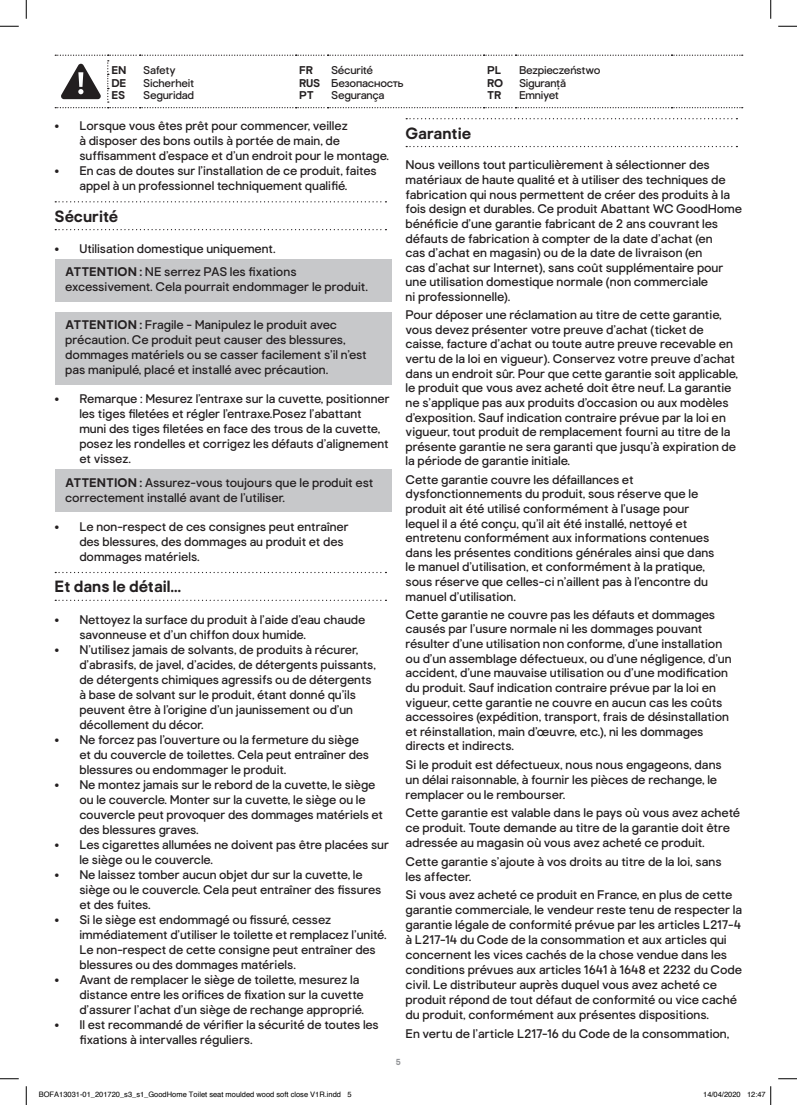
<style>
.page{position:relative;width:797px;height:1105px;background:#fff}
.page>*{position:absolute;margin:0;border:0;box-sizing:border-box;transform-origin:0 0}
.t1{font:700 16.25px "Good Home";color:#231f20}
.t2{font:12.5px/15px "Good Home";color:#231f20}
.t3{font:11.25px "Good Home";letter-spacing:-.02em;color:#231f20}
.t4{font:700 11.25px "Good Home";letter-spacing:-.02em;color:#231f20}
.t5{font:700 8.75px "Good Home";color:#939598}
.t6{font:7.5px "Helvetica";color:#000}
.s1{font-weight:700}
</style>
<div class="page">
<svg style="left:55px;top:55px;width:687px;height:53px"></svg>
<svg style="left:55px;top:201px;width:331px;height:1px"></svg>
<svg style="left:55px;top:229px;width:331px;height:1px"></svg>
<svg style="left:55px;top:572px;width:331px;height:1px"></svg>
<svg style="left:55px;top:600px;width:331px;height:1px"></svg>
<div style="left:55px;top:259px;width:336px;height:43px;background:#c7c8ca"></div>
<div style="left:55px;top:312px;width:336px;height:73px;background:#c7c8ca"></div>
<div style="left:55px;top:470px;width:336px;height:42px;background:#c7c8ca"></div>
<svg style="left:406px;top:118px;width:331px;height:1px"></svg>
<svg style="left:406px;top:146px;width:331px;height:1px"></svg>
<svg style="left:0;top:25px;width:19px;height:2px"></svg>
<svg style="left:778px;top:25px;width:19px;height:2px"></svg>
<svg style="left:0;top:1078px;width:19px;height:1px"></svg>
<svg style="left:778px;top:1078px;width:19px;height:1px"></svg>
<svg style="left:25px;top:0;width:2px;height:19px"></svg>
<svg style="left:25px;top:1086px;width:2px;height:19px"></svg>
<svg style="left:770px;top:0;width:1px;height:19px"></svg>
<svg style="left:770px;top:1086px;width:1px;height:19px"></svg>
<p class="t4" style="left:111px;top:64px;width:17px">EN</p>
<p class="t3" style="left:143px;top:64px;width:34px">Safety</p>
<p class="t4" style="left:299px;top:64px;width:15px">FR</p>
<p class="t3" style="left:331px;top:64px;width:44px">Sécurité</p>
<p class="t4" style="left:487px;top:64px;width:15px">PL</p>
<p class="t3" style="left:519px;top:64px;width:83px">Bezpieczeństwo</p>
<p class="t4" style="left:111px;top:76px;width:16px">DE</p>
<p class="t3" style="left:143px;top:76px;width:52px">Sicherheit</p>
<p class="t3" style="left:299px;top:76px;width:106px"><span class="s1">RUS</span> Безопасность</p>
<p class="t4" style="left:487px;top:76px;width:18px">RO</p>
<p class="t3" style="left:519px;top:76px;width:49px">Siguranță</p>
<p class="t4" style="left:111px;top:89px;width:15px">ES</p>
<p class="t3" style="left:143px;top:89px;width:52px">Seguridad</p>
<p class="t4" style="left:299px;top:89px;width:16px">PT</p>
<p class="t3" style="left:331px;top:89px;width:55px">Segurança</p>
<p class="t4" style="left:487px;top:89px;width:16px">TR</p>
<p class="t3" style="left:519px;top:89px;width:41px">Emniyet</p>
<p class="t2" style="left:79px;top:118px;width:311px;text-indent:-25px">• Lorsque vous êtes prêt pour commencer, veillez<br>à disposer des bons outils à portée de main, de suffisamment d’espace et d’un endroit pour le montage.</p>
<p class="t2" style="left:55px;top:163px;width:323px;text-align:center">• En cas de doutes sur l’installation de ce produit, faites appel à un professionnel techniquement qualifié.</p>
<h1 class="t1" style="left:55px;top:206px;width:65px">Sécurité</h1>
<p class="t2" style="left:65px;top:237px;width:233px;line-height:23.4px;text-indent:-11px">• Utilisation domestique uniquement.<br><span class="s1">ATTENTION :</span> NE serrez PAS les fixations</p>
<p class="t2" style="left:65px;top:280px;width:304px">excessivement. Cela pourrait endommager le produit.</p>
<p class="t2" style="left:65px;top:317px;width:303px"><span class="s1">ATTENTION :</span> Fragile - Manipulez le produit avec précaution. Ce produit peut causer des blessures, dommages matériels ou se casser facilement s’il n’est pas manipulé, placé et installé avec précaution.</p>
<p class="t2" style="left:79px;top:391px;width:312px;text-indent:-25px">• Remarque : Mesurez l’entraxe sur la cuvette, positionner les tiges filetées et régler l’entraxe.Posez l’abattant muni des tiges filetées en face des trous de la cuvette, posez les rondelles et corrigez les défauts d’alignement et vissez.</p>
<p class="t2" style="left:65px;top:475px;width:310px"><span class="s1">ATTENTION :</span> Assurez-vous toujours que le produit est correctement installé avant de l’utiliser.</p>
<p class="t2" style="left:79px;top:519px;width:271px;text-indent:-25px">• Le non-respect de ces consignes peut entraîner des blessures, des dommages au produit et des dommages matériels.</p>
<h1 class="t1" style="left:55px;top:577px;width:128px">Et dans le détail…</h1>
<p class="t2" style="left:79px;top:612px;width:287px;text-indent:-25px">• Nettoyez la surface du produit à l’aide d’eau chaude savonneuse et d’un chiffon doux humide.</p>
<p class="t2" style="left:79px;top:642px;width:298px;text-indent:-25px">• N’utilisez jamais de solvants, de produits à récurer, d’abrasifs, de javel, d’acides, de détergents puissants, de détergents chimiques agressifs ou de détergents à base de solvant sur le produit, étant donné qu’ils peuvent être à l’origine d’un jaunissement ou d’un décollement du décor.</p>
<p class="t2" style="left:79px;top:732px;width:291px;text-indent:-25px">• Ne forcez pas l’ouverture ou la fermeture du siège et du couvercle de toilettes. Cela peut entraîner des blessures ou endommager le produit.</p>
<p class="t2" style="left:79px;top:777px;width:305px;text-indent:-25px">• Ne montez jamais sur le rebord de la cuvette, le siège ou le couvercle. Monter sur la cuvette, le siège ou le couvercle peut provoquer des dommages matériels et des blessures graves.</p>
<p class="t2" style="left:79px;top:837px;width:311px;text-indent:-25px">• Les cigarettes allumées ne doivent pas être placées sur le siège ou le couvercle.</p>
<p class="t2" style="left:79px;top:867px;width:303px;text-indent:-25px">• Ne laissez tomber aucun objet dur sur la cuvette, le siège ou le couvercle. Cela peut entraîner des fissures et des fuites.</p>
<p class="t2" style="left:79px;top:912px;width:309px;text-indent:-25px">• Si le siège est endommagé ou fissuré, cessez immédiatement d’utiliser le toilette et remplacez l’unité.<br>Le non-respect de cette consigne peut entraîner des blessures ou des dommages matériels.</p>
<p class="t2" style="left:79px;top:972px;width:286px;text-indent:-25px">• Avant de remplacer le siège de toilette, mesurez la distance entre les orifices de fixation sur la cuvette d’assurer l’achat d’un siège de rechange approprié.</p>
<p class="t2" style="left:79px;top:1017px;width:301px;text-indent:-25px">• Il est recommandé de vérifier la sécurité de toutes les fixations à intervalles réguliers.</p>
<h1 class="t1" style="left:405px;top:123px;width:67px">Garantie</h1>
<p class="t2" style="left:405px;top:158px;width:338px;line-height:14.6px">Nous veillons tout particulièrement à sélectionner des matériaux de haute qualité et à utiliser des techniques de fabrication qui nous permettent de créer des produits à la fois design et durables. Ce produit Abattant WC GoodHome bénéficie d’une garantie fabricant de 2 ans couvrant les défauts de fabrication à compter de la date d’achat (en<br>cas d’achat en magasin) ou de la date de livraison (en<br>cas d’achat sur Internet), sans coût supplémentaire pour une utilisation domestique normale (non commerciale<br>ni professionnelle).</p>
<p class="t2" style="left:405px;top:308px;width:334px;line-height:14.6px">Pour déposer une réclamation au titre de cette garantie, vous devez présenter votre preuve d’achat (ticket de caisse, facture d’achat ou toute autre preuve recevable en vertu de la loi en vigueur). Conservez votre preuve d’achat dans un endroit sûr. Pour que cette garantie soit applicable, le produit que vous avez acheté doit être neuf. La garantie ne s’applique pas aux produits d’occasion ou aux modèles d’exposition. Sauf indication contraire prévue par la loi en vigueur, tout produit de remplacement fourni au titre de la présente garantie ne sera garanti que jusqu’à expiration de la période de garantie initiale.</p>
<p class="t2" style="left:405px;top:472px;width:310px;line-height:14.6px">Cette garantie couvre les défaillances et dysfonctionnements du produit, sous réserve que le produit ait été utilisé conformément à l’usage pour lequel il a été conçu, qu’il ait été installé, nettoyé et entretenu conformément aux informations contenues dans les présentes conditions générales ainsi que dans le manuel d’utilisation, et conformément à la pratique, sous réserve que celles-ci n’aillent pas à l’encontre du manuel d’utilisation.</p>
<p class="t2" style="left:405px;top:607px;width:327px;line-height:14.6px">Cette garantie ne couvre pas les défauts et dommages causés par l’usure normale ni les dommages pouvant résulter d’une utilisation non conforme, d’une installation ou d’un assemblage défectueux, ou d’une négligence, d’un accident, d’une mauvaise utilisation ou d’une modification du produit. Sauf indication contraire prévue par la loi en vigueur, cette garantie ne couvre en aucun cas les coûts accessoires (expédition, transport, frais de désinstallation et réinstallation, main d’œuvre, etc.), ni les dommages directs et indirects.</p>
<p class="t2" style="left:405px;top:757px;width:318px">Si le produit est défectueux, nous nous engageons, dans un délai raisonnable, à fournir les pièces de rechange, le remplacer ou le rembourser.</p>
<p class="t2" style="left:405px;top:805px;width:336px">Cette garantie est valable dans le pays où vous avez acheté ce produit. Toute demande au titre de la garantie doit être adressée au magasin où vous avez acheté ce produit.</p>
<p class="t2" style="left:405px;top:854px;width:317px">Cette garantie s’ajoute à vos droits au titre de la loi, sans les affecter.</p>
<p class="t2" style="left:405px;top:887px;width:338px">Si vous avez acheté ce produit en France, en plus de cette garantie commerciale, le vendeur reste tenu de respecter la garantie légale de conformité prévue par les articles L217-4 à L217-14 du Code de la consommation et aux articles qui concernent les vices cachés de la chose vendue dans les conditions prévues aux articles 1641 à 1648 et 2232 du Code civil. Le distributeur auprès duquel vous avez acheté ce produit répond de tout défaut de conformité ou vice caché du produit, conformément aux présentes dispositions.</p>
<p class="t2" style="left:405px;top:1026px;width:325px">En vertu de l’article L217-16 du Code de la consommation,</p>
<p class="t5" style="left:396px;top:1056px;width:7px">5</p>
<p class="t6" style="left:39px;top:1089px;width:314px">BOFA13031-01_201720_s3_s1_GoodHome Toilet seat moulded wood soft close V1R.indd 5</p>
<p class="t6" style="left:703px;top:1089px;width:64px">14/04/2020 12:47</p>
</div>
